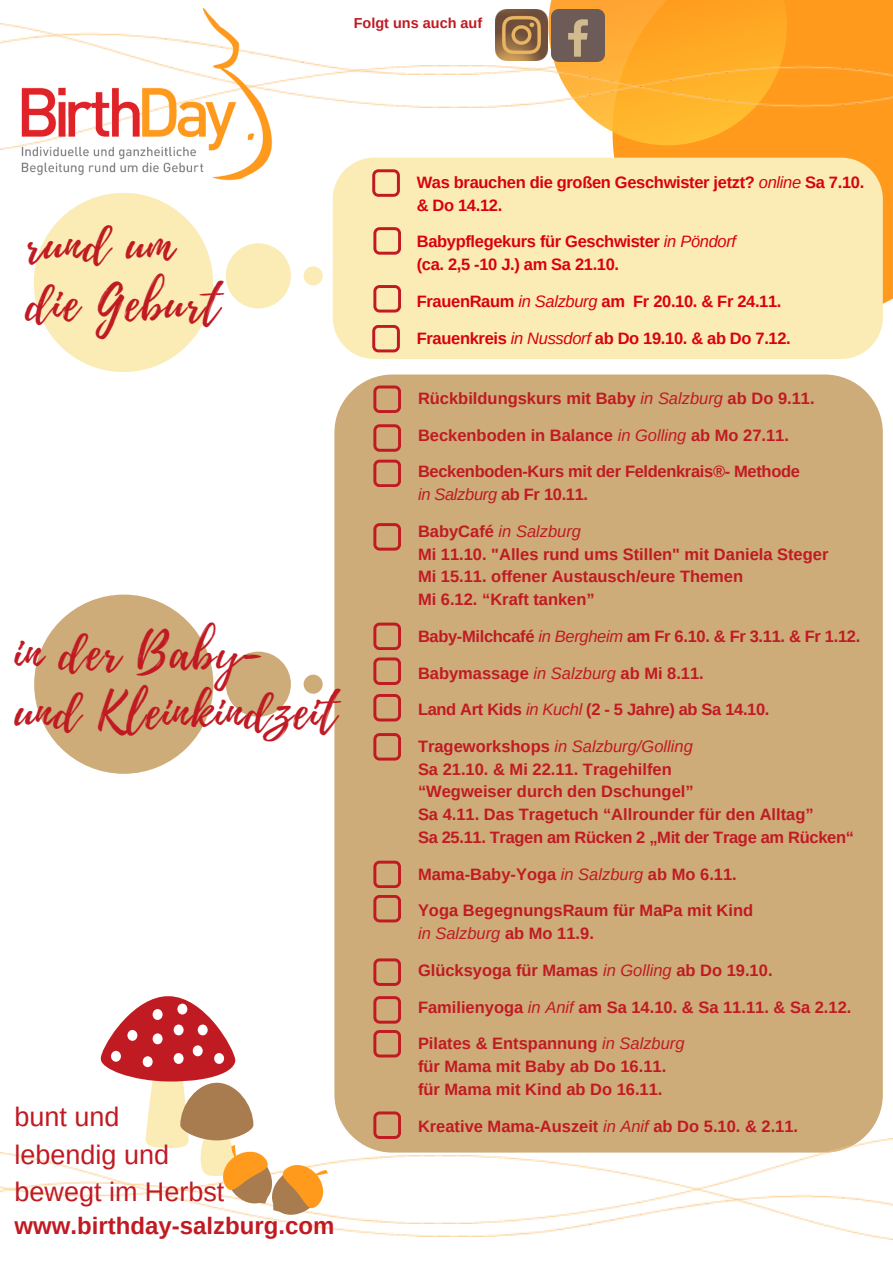
<style>
.page{position:relative;width:893px;height:1264px;background:#fff}
.page>*{position:absolute;margin:0;border:0;box-sizing:border-box;transform-origin:0 0}
.t1{font:49.5px/58.5px "Playlist Script";letter-spacing:.03em;color:#c01a23}
.t2{font:27px "Arimo";color:#c01a23}
.t3{font:700 24px "Arimo";color:#c01a23}
.t4{font:700 16.5px "Arimo";color:#c01a23}
.t5{font:700 16.5px/22.8px "Arimo";letter-spacing:-.02em;color:#d9010f}
.t6{font:700 16.5px "Arimo";letter-spacing:-.02em;color:#c01a23}
.t7{font:italic 16.5px "Arimo";color:#c01a23}
.t8{font:italic 16.5px "Arimo";letter-spacing:-.02em;color:#c01a23}
.t9{font:700 14.4px "Arimo";color:#c01a23}
.s1{font-weight:400;font-style:italic}
.s2{font-weight:700;font-style:normal}
</style>
<div class="page">
<div style="left:612px;top:0;width:280px;height:322px;background:#ff9a1c"></div>
<svg style="left:520px;top:0;width:294px;height:158px"></svg>
<div style="left:332px;top:158px;width:550px;height:201px;background:#fbebb4"></div>
<img style="left:520px;top:108px;width:294px;height:42px">
<div style="left:334px;top:374px;width:548px;height:778px;background:#cdac79;border-radius:58px"></div>
<svg style="left:373px;top:424px;width:28px;height:28px"></svg>
<img style="left:298px;top:23px;width:594px;height:85px">
<svg style="left:372px;top:169px;width:28px;height:28px"></svg>
<div style="left:34px;top:193px;width:179px;height:179px;background:#fbebb4;border-radius:50%"></div>
<div style="left:226px;top:243px;width:65px;height:65px;background:#fbebb4;border-radius:50%"></div>
<div style="left:303px;top:266px;width:20px;height:19px;background:#fbebb4;border-radius:50%"></div>
<div style="left:226px;top:651px;width:65px;height:65px;background:#cdac79;border-radius:50%"></div>
<div style="left:303px;top:674px;width:20px;height:19px;background:#cdac79;border-radius:50%"></div>
<img style="left:287px;top:1223px;width:592px;height:13px">
<img style="left:0;top:1138px;width:892px;height:85px">
<div style="left:34px;top:594px;width:179px;height:179px;background:#cdac79;border-radius:50%"></div>
<svg style="left:372px;top:325px;width:28px;height:27px"></svg>
<img style="left:0;top:7px;width:298px;height:174px">
<img style="left:551px;top:9px;width:53px;height:53px">
<img style="left:495px;top:9px;width:52px;height:52px">
<svg style="left:373px;top:285px;width:28px;height:27px"></svg>
<svg style="left:373px;top:523px;width:28px;height:27px"></svg>
<svg style="left:373px;top:227px;width:28px;height:28px"></svg>
<svg style="left:373px;top:733px;width:28px;height:27px"></svg>
<svg style="left:373px;top:996px;width:28px;height:27px"></svg>
<svg style="left:373px;top:1030px;width:28px;height:27px"></svg>
<svg style="left:373px;top:694px;width:28px;height:27px"></svg>
<svg style="left:373px;top:958px;width:28px;height:27px"></svg>
<svg style="left:373px;top:657px;width:28px;height:28px"></svg>
<svg style="left:373px;top:1111px;width:28px;height:27px"></svg>
<svg style="left:373px;top:385px;width:28px;height:28px"></svg>
<svg style="left:373px;top:860px;width:28px;height:28px"></svg>
<svg style="left:373px;top:622px;width:28px;height:28px"></svg>
<svg style="left:373px;top:895px;width:28px;height:27px"></svg>
<svg style="left:100px;top:996px;width:228px;height:220px"></svg>
<svg style="left:373px;top:459px;width:28px;height:28px"></svg>
<p class="t9" style="left:353px;top:15px;width:130px">Folgt uns auch auf</p>
<p class="t1" style="left:26px;top:217px;width:195px">rund um die Geburt</p>
<p class="t1" style="left:15px;top:625px;width:243px">in der Baby-</p>
<p class="t1" style="left:15px;top:684px;width:323px">und Kleinkindzeit</p>
<p class="t2" style="left:15px;top:1101px;width:106px">bunt und</p>
<p class="t2" style="left:15px;top:1139px;width:156px">lebendig und</p>
<p class="t2" style="left:15px;top:1176px;width:211px">bewegt im Herbst</p>
<p class="t3" style="left:15px;top:1212px;width:321px">www.birthday-salzburg.com</p>
<p class="t5" style="left:417px;top:171px;width:449px">Was brauchen die großen Geschwister jetzt? <span class="s1">online</span> Sa 7.10. &amp; Do 14.12.</p>
<p class="t5" style="left:417px;top:230px;width:321px">Babypflegekurs für Geschwister <span class="s1">in Pöndorf</span></p>
<p class="t5" style="left:417px;top:253px;width:204px">(ca. 2,5 -10 J.) am Sa 21.10.</p>
<p class="t5" style="left:417px;top:290px;width:366px">FrauenRaum <span class="s1">in Salzburg</span> am Fr 20.10. &amp; Fr 24.11.</p>
<p class="t5" style="left:417px;top:326px;width:375px">Frauenkreis <span class="s1">in Nussdorf</span> ab Do 19.10. &amp; ab Do 7.12.</p>
<p class="t4" style="left:418px;top:389px;width:398px">Rückbildungskurs mit Baby <span class="s1">in Salzburg</span> ab Do 9.11.</p>
<p class="t4" style="left:418px;top:425px;width:372px">Beckenboden in Balance <span class="s1">in Golling</span> ab Mo 27.11.</p>
<p class="t6" style="left:418px;top:462px;width:383px">Beckenboden-Kurs mit der Feldenkrais®- Methode</p>
<p class="t8" style="left:418px;top:485px;width:172px">in Salzburg <span class="s2">ab Fr 10.11.</span></p>
<p class="t7" style="left:418px;top:522px;width:165px"><span class="s2">BabyCafé</span> in Salzburg</p>
<p class="t4" style="left:418px;top:544px;width:412px">Mi 11.10. "Alles rund ums Stillen" mit Daniela Steger</p>
<p class="t4" style="left:418px;top:567px;width:326px">Mi 15.11. offener Austausch/eure Themen</p>
<p class="t4" style="left:418px;top:590px;width:178px">Mi 6.12. “Kraft tanken”</p>
<p class="t6" style="left:418px;top:627px;width:444px">Baby-Milchcafé <span class="s1">in Bergheim</span> am Fr 6.10. &amp; Fr 3.11. &amp; Fr 1.12.</p>
<p class="t4" style="left:418px;top:663px;width:287px">Babymassage <span class="s1">in Salzburg</span> ab Mi 8.11.</p>
<p class="t6" style="left:418px;top:700px;width:353px">Land Art Kids <span class="s1">in Kuchl</span> (2 - 5 Jahre) ab Sa 14.10.</p>
<p class="t7" style="left:418px;top:737px;width:276px"><span class="s2">Trageworkshops</span> in Salzburg/Golling</p>
<p class="t4" style="left:418px;top:759px;width:255px">Sa 21.10. &amp; Mi 22.11. Tragehilfen</p>
<p class="t4" style="left:418px;top:782px;width:277px">“Wegweiser durch den Dschungel”</p>
<p class="t4" style="left:418px;top:805px;width:397px">Sa 4.11. Das Tragetuch “Allrounder für den Alltag”</p>
<p class="t6" style="left:418px;top:828px;width:437px">Sa 25.11. Tragen am Rücken 2 „Mit der Trage am Rücken“</p>
<p class="t4" style="left:418px;top:864px;width:320px">Mama-Baby-Yoga <span class="s1">in Salzburg</span> ab Mo 6.11.</p>
<p class="t4" style="left:418px;top:901px;width:336px">Yoga BegegnungsRaum für MaPa mit Kind</p>
<p class="t7" style="left:418px;top:924px;width:177px">in Salzburg <span class="s2">ab Mo 11.9.</span></p>
<p class="t4" style="left:418px;top:960px;width:356px">Glücksyoga für Mamas <span class="s1">in Golling</span> ab Do 19.10.</p>
<p class="t4" style="left:418px;top:997px;width:435px">Familienyoga <span class="s1">in Anif</span> am Sa 14.10. &amp; Sa 11.11. &amp; Sa 2.12.</p>
<p class="t4" style="left:418px;top:1034px;width:268px">Pilates &amp; Entspannung <span class="s1">in Salzburg</span></p>
<p class="t4" style="left:418px;top:1057px;width:250px">für Mama mit Baby ab Do 16.11.</p>
<p class="t4" style="left:418px;top:1079px;width:246px">für Mama mit Kind ab Do 16.11.</p>
<p class="t4" style="left:418px;top:1116px;width:381px">Kreative Mama-Auszeit <span class="s1">in Anif</span> ab Do 5.10. &amp; 2.11.</p>
</div>
